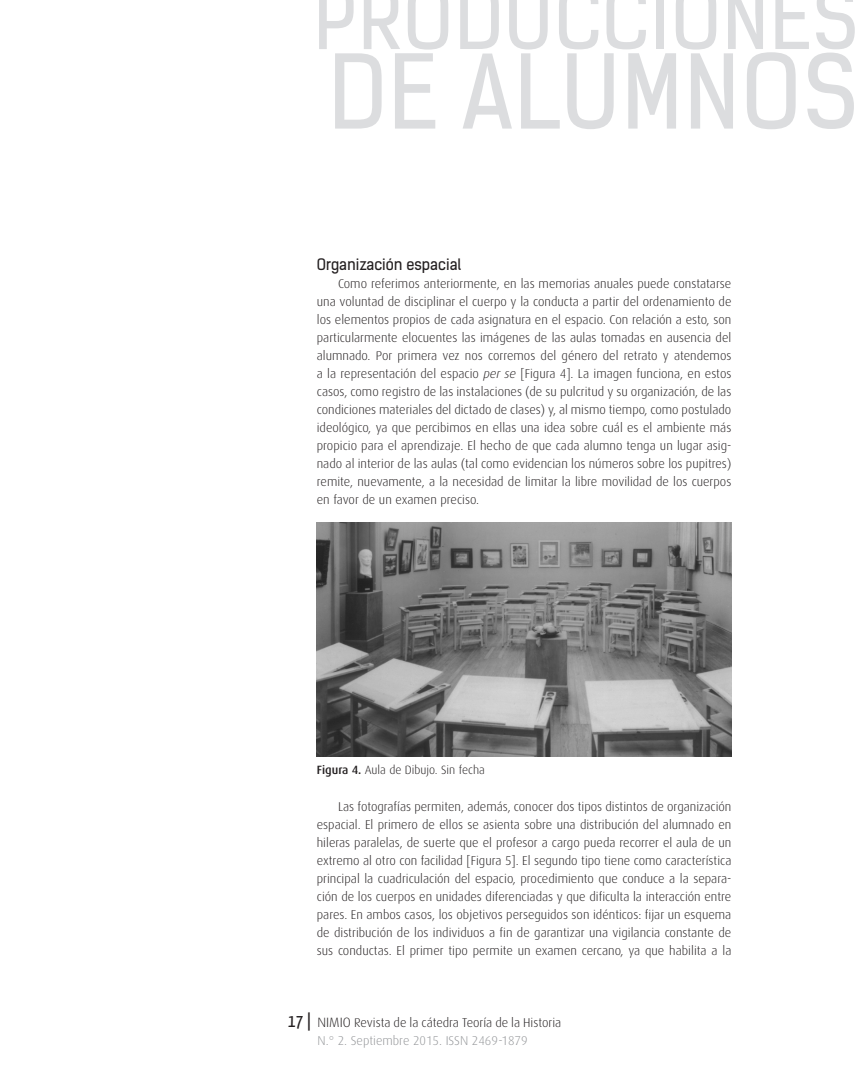
<style>
.page{position:relative;width:859px;height:1085px;background:#fff}
.page>*{position:absolute;margin:0;border:0;box-sizing:border-box;transform-origin:0 0}
.t1{font:97.5px "Kelson Sans";letter-spacing:.015em;color:#dcdddf}
.t2{font:81px "Kelson Sans";letter-spacing:.015em;color:#dcdddf}
.t3{font:18px "Yanone Kaffeesatz";color:#231f20}
.t4{font:15px "Kelson Sans";color:#231f20}
.t5{font:300 12.75px/18px "Dax";color:#231f20;text-align:justify}
.t6{font:300 12px "Dax";color:#231f20}
.s1{font-style:italic}
.s2{font-weight:500}
.s3{font-size:13.5px}
.s4{color:#939598}
</style>
<div class="page">
<img style="left:317px;top:522px;width:414px;height:234px">
<h2 class="t2" style="left:313px;top:-31px;width:546px">PRODUCCIONES</h2>
<h1 class="t1" style="left:328px;top:32px;width:532px">DE ALUMNOS</h1>
<p class="t4" style="left:317px;top:255px;width:146px">Organización espacial</p>
<p class="t5" style="left:317px;top:275px;width:416px;text-indent:21px">Como referimos anteriormente, en las memorias anuales puede constatarse una voluntad de disciplinar el cuerpo y la conducta a partir del ordenamiento de los elementos propios de cada asignatura en el espacio. Con relación a esto, son particularmente elocuentes las imágenes de las aulas tomadas en ausencia del alumnado. Por primera vez nos corremos del género del retrato y atendemos a la representación del espacio <span class="s1">per se</span> [Figura 4]. La imagen funciona, en estos casos, como registro de las instalaciones (de su pulcritud y su organización, de las condiciones materiales del dictado de clases) y, al mismo tiempo, como postulado ideológico, ya que percibimos en ellas una idea sobre cuál es el ambiente más propicio para el aprendizaje. El hecho de que cada alumno tenga un lugar asig&shy;nado al interior de las aulas (tal como evidencian los números sobre los pupitres) remite, nuevamente, a la necesidad de limitar la libre movilidad de los cuerpos en favor de un examen preciso.</p>
<p class="t6" style="left:317px;top:763px;width:170px"><span class="s2">Figura 4.</span> Aula de Dibujo. Sin fecha</p>
<p class="t5" style="left:317px;top:797px;width:416px;text-indent:21px">Las fotografías permiten, además, conocer dos tipos distintos de organización espacial. El primero de ellos se asienta sobre una distribución del alumnado en hileras paralelas, de suerte que el profesor a cargo pueda recorrer el aula de un extremo al otro con facilidad [Figura 5]. El segundo tipo tiene como característica principal la cuadriculación del espacio, procedimiento que conduce a la separa&shy;ción de los cuerpos en unidades diferenciadas y que dificulta la interacción entre pares. En ambos casos, los objetivos perseguidos son idénticos: fijar un esquema de distribución de los individuos a fin de garantizar una vigilancia constante de sus conductas. El primer tipo permite un examen cercano, ya que habilita a la</p>
<h3 class="t3" style="left:288px;top:1009px;width:25px">17 |</h3>
<p class="t5" style="left:317px;top:1013px;width:245px"><span class="s3">NIMIO</span> Revista de la cátedra Teoría de la Historia<br><span class="s4">N.° 2. Septiembre 2015. ISSN 2469-1879</span></p>
</div>
